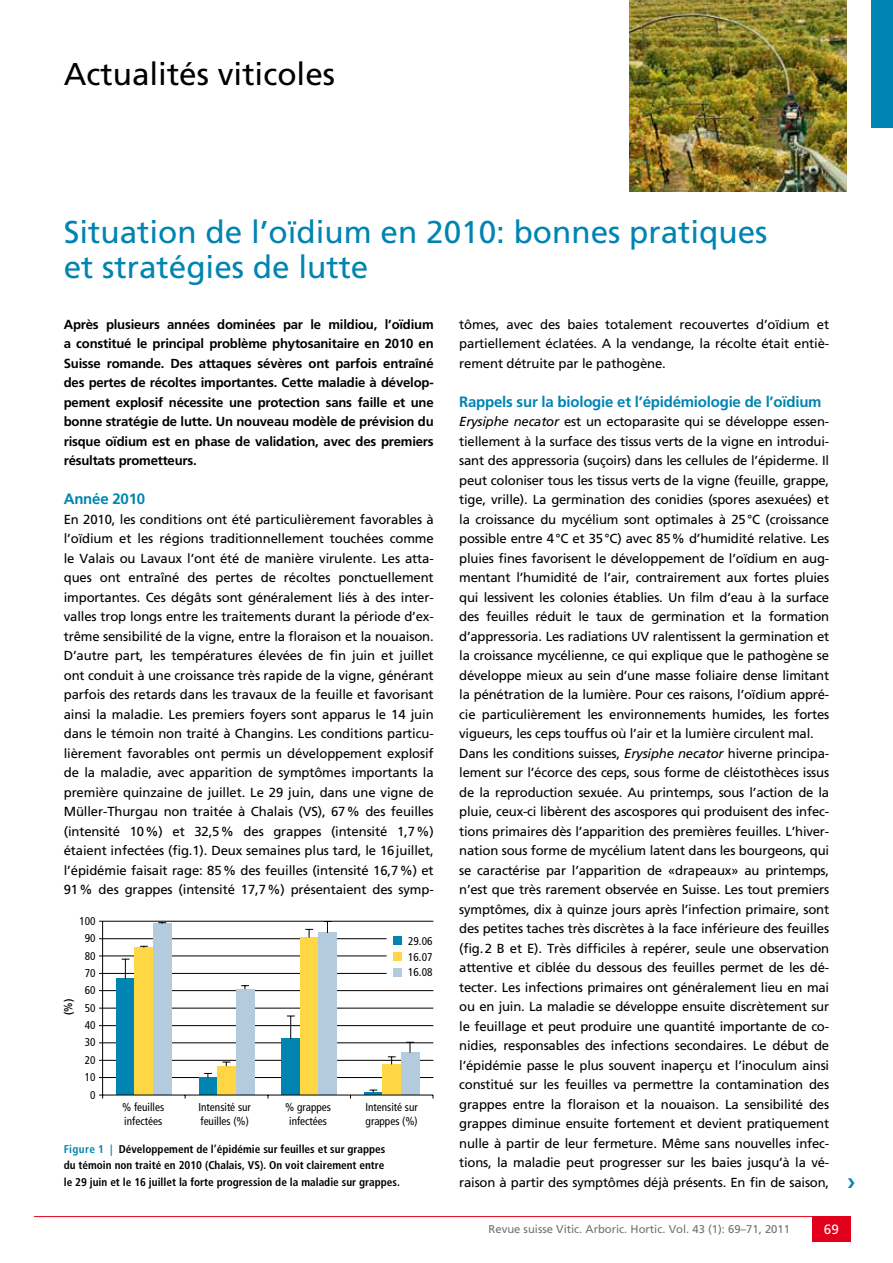
<style>
.page{position:relative;width:893px;height:1263px;background:#fff}
.page>*{position:absolute;margin:0;border:0;box-sizing:border-box;transform-origin:0 0}
.t1{font:31.5px/34.5px "Frutiger";color:#0084b1}
.t2{font:31.5px "Frutiger";color:#000}
.t3{font:700 15px "Frutiger";letter-spacing:-.015em;color:#0084b1}
.t4{font:13.5px "Frutiger";color:#fff}
.t5{font:13.2px/19.5px "Frutiger";letter-spacing:-.015em;color:#000;text-align:justify}
.t6{font:700 13.2px/19.5px "Frutiger";letter-spacing:-.015em;color:#000;text-align:justify}
.t7{font:700 condensed 11.25px/16.5px "Frutiger";color:#000}
.t8{font:condensed 11.25px/17.4px "Frutiger";color:#000}
.t9{font:11.25px "Frutiger";color:#707172}
.s1{color:#0084b1}
.s2{font-style:italic}
</style>
<div class="page">
<hr style="left:34px;top:1216px;width:795px;height:1px;background:#e2001a">
<div style="left:812px;top:1216px;width:38px;height:26px;background:#e2001a"></div>
<div style="left:872px;top:0;width:21px;height:128px;background:#0084b1"></div>
<img style="left:629px;top:0;width:217px;height:191px">
<hr style="left:99px;top:1077px;width:334px;height:1px;background:#000">
<hr style="left:99px;top:1060px;width:334px;height:1px;background:#000">
<hr style="left:99px;top:1042px;width:334px;height:1px;background:#000">
<hr style="left:99px;top:1025px;width:334px;height:1px;background:#000">
<hr style="left:99px;top:1008px;width:334px;height:1px;background:#000">
<hr style="left:99px;top:990px;width:334px;height:1px;background:#000">
<hr style="left:99px;top:973px;width:288px;height:1px;background:#000">
<hr style="left:99px;top:956px;width:288px;height:1px;background:#000">
<hr style="left:99px;top:938px;width:288px;height:1px;background:#000">
<hr style="left:99px;top:921px;width:334px;height:1px;background:#000">
<div style="left:116px;top:979px;width:19px;height:116px;background:#0084b1"></div>
<div style="left:199px;top:1077px;width:18px;height:18px;background:#0084b1"></div>
<div style="left:282px;top:1039px;width:18px;height:56px;background:#0084b1"></div>
<hr style="left:364px;top:1092px;width:19px;height:3px;background:#0084b1">
<div style="left:135px;top:947px;width:18px;height:148px;background:#ffd744"></div>
<div style="left:217px;top:1066px;width:19px;height:29px;background:#ffd744"></div>
<div style="left:300px;top:937px;width:18px;height:158px;background:#ffd744"></div>
<div style="left:383px;top:1064px;width:18px;height:31px;background:#ffd744"></div>
<div style="left:153px;top:923px;width:18px;height:172px;background:#b4cbde"></div>
<div style="left:236px;top:989px;width:18px;height:106px;background:#b4cbde"></div>
<div style="left:318px;top:933px;width:19px;height:162px;background:#b4cbde"></div>
<div style="left:401px;top:1053px;width:18px;height:42px;background:#b4cbde"></div>
<svg style="left:122px;top:959px;width:7px;height:20px"></svg>
<svg style="left:204px;top:1073px;width:8px;height:4px"></svg>
<svg style="left:287px;top:1016px;width:8px;height:23px"></svg>
<svg style="left:222px;top:1062px;width:8px;height:4px"></svg>
<svg style="left:305px;top:929px;width:8px;height:8px"></svg>
<svg style="left:388px;top:1056px;width:8px;height:8px"></svg>
<svg style="left:158px;top:922px;width:8px;height:2px"></svg>
<svg style="left:241px;top:985px;width:8px;height:4px"></svg>
<svg style="left:324px;top:921px;width:8px;height:12px"></svg>
<svg style="left:406px;top:1042px;width:8px;height:11px"></svg>
<hr style="left:102px;top:921px;width:1px;height:174px;background:#000">
<hr style="left:103px;top:1095px;width:330px;height:1px;background:#000">
<div style="left:393px;top:936px;width:9px;height:9px;background:#0084b1"></div>
<div style="left:393px;top:952px;width:9px;height:9px;background:#ffd744"></div>
<div style="left:393px;top:968px;width:9px;height:8px;background:#b4cbde"></div>
<h1 class="t2" style="left:64px;top:56px;width:273px">Actualités viticoles</h1>
<h1 class="t1" style="left:64px;top:215px;width:705px">Situation de l’oïdium en 2010: bonnes pratiques et stratégies de lutte</h1>
<p class="t6" style="left:64px;top:314px;width:371px">Après plusieurs années dominées par le mildiou, l’oïdium a constitué le principal problème phytosanitaire en 2010 en Suisse romande. Des attaques sévères ont parfois entraîné des pertes de récoltes importantes. Cette maladie à dévelop&shy;pement explosif nécessite une protection sans faille et une bonne stratégie de lutte. Un nouveau modèle de prévision du risque oïdium est en phase de validation, avec des premiers résultats prometteurs.</p>
<p class="t3" style="left:64px;top:490px;width:83px">Année 2010</p>
<p class="t5" style="left:64px;top:509px;width:371px">En 2010, les conditions ont été particulièrement favorables à l’oïdium et les régions traditionnellement touchées comme le Valais ou Lavaux l’ont été de manière virulente. Les atta&shy;ques ont entraîné des pertes de récoltes ponctuellement importantes. Ces dégâts sont généralement liés à des inter&shy;valles trop longs entre les traitements durant la période d’ex&shy;trême sensibilité de la vigne, entre la floraison et la nouaison.<br>D’autre part, les températures élevées de fin juin et juillet ont conduit à une croissance très rapide de la vigne, générant parfois des retards dans les travaux de la feuille et favorisant ainsi la maladie. Les premiers foyers sont apparus le 14 juin dans le témoin non traité à Changins. Les conditions particu&shy;lièrement favorables ont permis un développement explosif de la maladie, avec apparition de symptômes importants la première quinzaine de juillet. Le 29 juin, dans une vigne de Müller-Thurgau non traitée à Chalais (VS), 67% des feuilles (intensité 10%) et 32,5% des grappes (intensité 1,7%) étaient infectées (fig.1). Deux semaines plus tard, le 16juillet, l’épidémie faisait rage: 85% des feuilles (intensité 16,7%) et 91% des grappes (intensité 17,7%) présentaient des symp-</p>
<p class="t8" style="left:79px;top:912px;width:18px;text-align:right">100<br>90<br>80<br>70<br>60<br>50<br>40<br>30<br>20<br>10<br>0</p>
<p class="t7" style="left:60px;top:1015px;width:18px;rotate:-90deg">(%)</p>
<p class="t8" style="left:122px;top:1100px;width:44px;line-height:13.8px">% feuilles infectées</p>
<p class="t8" style="left:198px;top:1100px;width:54px;line-height:13.8px">Intensité sur feuilles (%)</p>
<p class="t8" style="left:408px;top:932px;width:26px">29.06</p>
<p class="t8" style="left:408px;top:949px;width:26px;line-height:15.6px">16.07<br>16.08</p>
<p class="t8" style="left:285px;top:1100px;width:47px;line-height:13.8px;text-align:center">% grappes infectées</p>
<p class="t8" style="left:365px;top:1100px;width:54px;line-height:13.8px">Intensité sur grappes (%)</p>
<p class="t7" style="left:64px;top:1140px;width:338px"><span class="s1">Figure 1 |</span> Développement de l’épidémie sur feuilles et sur grappes du témoin non traité en 2010 (Chalais, VS). On voit clairement entre<br>le 29 juin et le 16 juillet la forte progression de la maladie sur grappes.</p>
<p class="t5" style="left:459px;top:314px;width:371px">tômes, avec des baies totalement recouvertes d’oïdium et partiellement éclatées. A la vendange, la récolte était entiè&shy;rement détruite par le pathogène.</p>
<p class="t3" style="left:459px;top:392px;width:364px">Rappels sur la biologie et l’épidémiologie de l’oïdium</p>
<p class="t5" style="left:459px;top:412px;width:371px;text-align:left"><span class="s2">Erysiphe necator</span> est un ectoparasite qui se développe essen&shy;tiellement à la surface des tissus verts de la vigne en introdui&shy;sant des appressoria (suçoirs) dans les cellules de l’épiderme. Il peut coloniser tous les tissus verts de la vigne (feuille, grappe, tige, vrille). La germination des conidies (spores asexuées) et la croissance du mycélium sont optimales à 25°C (croissance possible entre 4°C et 35°C) avec 85% d’humidité relative. Les pluies fines favorisent le développement de l’oïdium en aug&shy;mentant l’humidité de l’air, contrairement aux fortes pluies qui lessivent les colonies établies. Un film d’eau à la surface des feuilles réduit le taux de germination et la formation d’appressoria. Les radiations UV ralentissent la germination et la croissance mycélienne, ce qui explique que le pathogène se développe mieux au sein d’une masse foliaire dense limitant la pénétration de la lumière. Pour ces raisons, l’oïdium appré&shy;cie particulièrement les environnements humides, les fortes vigueurs, les ceps touffus où l’air et la lumière circulent mal.<br>Dans les conditions suisses, <span class="s2">Erysiphe necator</span> hiverne principa&shy;lement sur l’écorce des ceps, sous forme de cléistothèces issus de la reproduction sexuée. Au printemps, sous l’action de la pluie, ceux-ci libèrent des ascospores qui produisent des infec&shy;tions primaires dès l’apparition des premières feuilles. L’hiver&shy;nation sous forme de mycélium latent dans les bourgeons, qui se caractérise par l’apparition de «drapeaux» au printemps, n’est que très rarement observée en Suisse. Les tout premiers symptômes, dix à quinze jours après l’infection primaire, sont des petites taches très discrètes à la face inférieure des feuilles (fig.2 B et E). Très difficiles à repérer, seule une observation attentive et ciblée du dessous des feuilles permet de les dé&shy;tecter. Les infections primaires ont généralement lieu en mai ou en juin. La maladie se développe ensuite discrètement sur le feuillage et peut produire une quantité importante de co&shy;nidies, responsables des infections secondaires. Le début de l’épidémie passe le plus souvent inaperçu et l’inoculum ainsi constitué sur les feuilles va permettre la contamination des grappes entre la floraison et la nouaison. La sensibilité des grappes diminue ensuite fortement et devient pratiquement nulle à partir de leur fermeture. Même sans nouvelles infec&shy;tions, la maladie peut progresser sur les baies jusqu’à la vé&shy;raison à partir des symptômes déjà présents. En fin de saison,</p>
<p class="t9" style="left:489px;top:1223px;width:303px">Revue suisse Vitic. Arboric. Hortic. Vol. 43 (1): 69–71, 2011</p>
<p class="t4" style="left:824px;top:1222px;width:17px">69</p>
</div>
